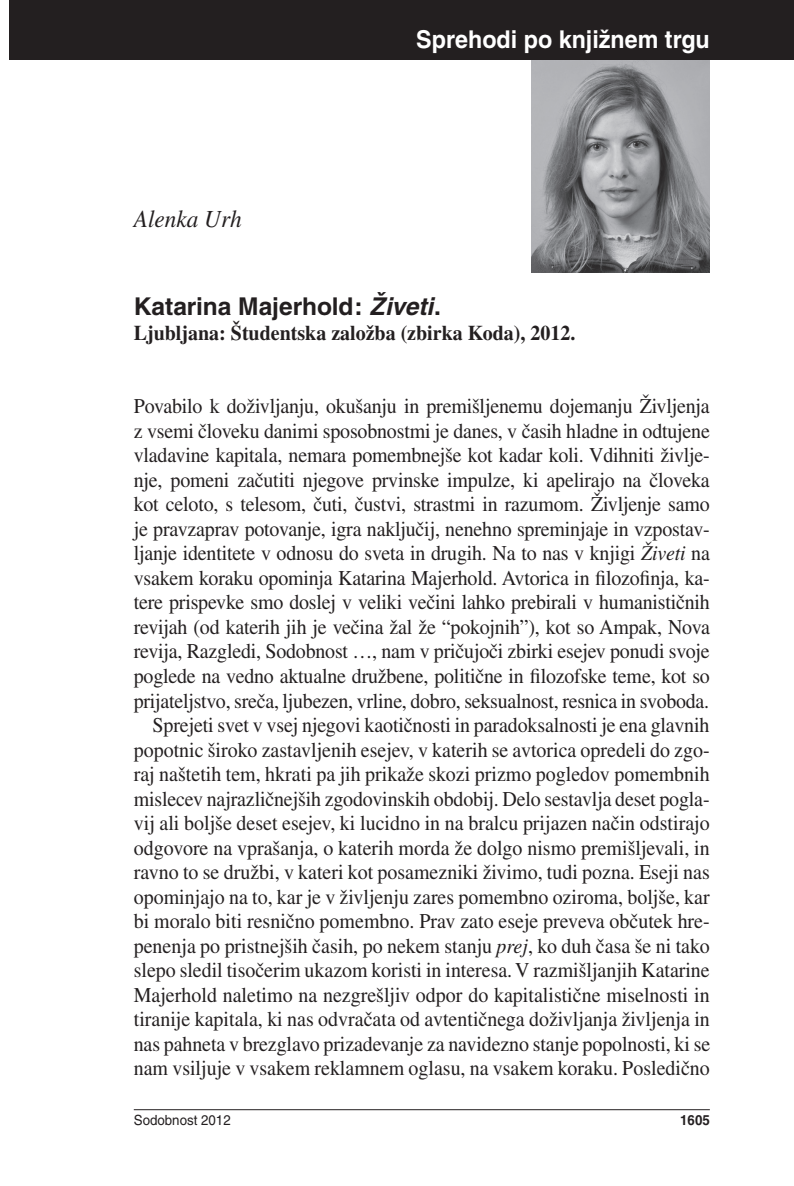
<style>
.page{position:relative;width:794px;height:1186px;background:#fff}
.page>*{position:absolute;margin:0;border:0;box-sizing:border-box;transform-origin:0 0}
.t1{font:700 24.5px "SS Helvetica";letter-spacing:-.005em;color:#231f20}
.t2{font:700 24.5px "SS Helvetica";color:#fff;scale:.95 1}
.t3{font:italic 24.5px "SS Times";color:#231f20;scale:.95 1}
.t4{font:21px/24.5px "SS Times";letter-spacing:-.01em;color:#231f20;text-align:right;scale:.95 1}
.t5{font:700 21px "SS Times";color:#231f20;scale:.95 1}
.t6{font:14px "SS Helvetica";color:#231f20;scale:.95 1}
.t7{font:700 14px "SS Helvetica";color:#231f20;scale:.95 1}
.s1{font-style:italic}
</style>
<div class="page">
<img style="left:530px;top:59px;width:179px;height:214px">
<div style="left:10px;top:0;width:783px;height:59px;background:#231f20"></div>
<hr style="left:134px;top:1108px;width:575px;height:1px;background:#231f20">
<p class="t3" style="left:134px;top:206px;width:115px">Alenka Urh</p>
<p class="t2" style="left:416px;top:25px;width:310px">Sprehodi po knji`nem trgu</p>
<p class="t1" style="left:134px;top:292px;width:308px">Katarina Majerhold: <span class="s1">@iveti</span>.</p>
<p class="t5" style="left:134px;top:320px;width:466px">Ljubljana: Študentska zalo`ba (zbirka Koda), 2012.</p>
<p class="t4" style="left:134px;top:394px;width:608px">Povabilo k do`ivljanju, oku{anju in premi{ljenemu dojemanju @ivljenja z vsemi ~loveku danimi sposobnostmi je danes, v ~asih hladne in odtujene vladavine kapitala, nemara pomembnej{e kot kadar koli. Vdihniti `ivlje&shy;nje, pomeni za~utiti njegove prvinske impulze, ki apelirajo na ~loveka kot celoto, s telesom, ~uti, ~ustvi, strastmi in razumom. @ivljenje samo je pravzaprav potovanje, igra naklju~ij, nenehno spreminjaje in vzpostav&shy;ljanje identitete v odnosu do sveta in drugih. Na to nas v knjigi <span class="s1">@iveti</span> na vsakem koraku opominja Katarina Majerhold. Avtorica in filozofinja, ka&shy;tere prispevke smo doslej v veliki ve~ini lahko prebirali v humanisti~nih revijah (od katerih jih je ve~ina `al `e “pokojnih”), kot so Ampak, Nova revija, Razgledi, Sodobnost …, nam v pri~ujo~i zbirki esejev ponudi svoje poglede na vedno aktualne dru`bene, politi~ne in filozofske teme, kot so prijateljstvo, sre~a, ljubezen, vrline, dobro, seksualnost, resnica in svoboda.<br>Sprejeti svet v vsej njegovi kaoti~nosti in paradoksalnosti je ena glavnih popotnic {iroko zastavljenih esejev, v katerih se avtorica opredeli do zgo&shy;raj na{tetih tem, hkrati pa jih prika`e skozi prizmo pogledov pomembnih mislecev najrazli~nej{ih zgodovinskih obdobij. Delo sestavlja deset pogla&shy;vij ali bolj{e deset esejev, ki lucidno in na bralcu prijazen na~in odstirajo odgovore na vpra{anja, o katerih morda `e dolgo nismo premi{ljevali, in ravno to se dru`bi, v kateri kot posamezniki `ivimo, tudi pozna. Eseji nas opominjajo na to, kar je v `ivljenju zares pomembno oziroma, bolj{e, kar bi moralo biti resni~no pomembno. Prav zato eseje preveva ob~utek hre&shy;penenja po pristnej{ih ~asih, po nekem stanju <span class="s1">prej</span>, ko duh ~asa {e ni tako slepo sledil tiso~erim ukazom koristi in interesa. V razmi{ljanjih Katarine Majerhold naletimo na nezgre{ljiv odpor do kapitalisti~ne miselnosti in tiranije kapitala, ki nas odvra~ata od avtenti~nega do`ivljanja `ivljenja in nas pahneta v brezglavo prizadevanje za navidezno stanje popolnosti, ki se nam vsiljuje v vsakem reklamnem oglasu, na vsakem koraku. Posledi~no</p>
<p class="t6" style="left:134px;top:1111px;width:103px">Sodobnost 2012</p>
<p class="t7" style="left:680px;top:1111px;width:33px">1605</p>
</div>
